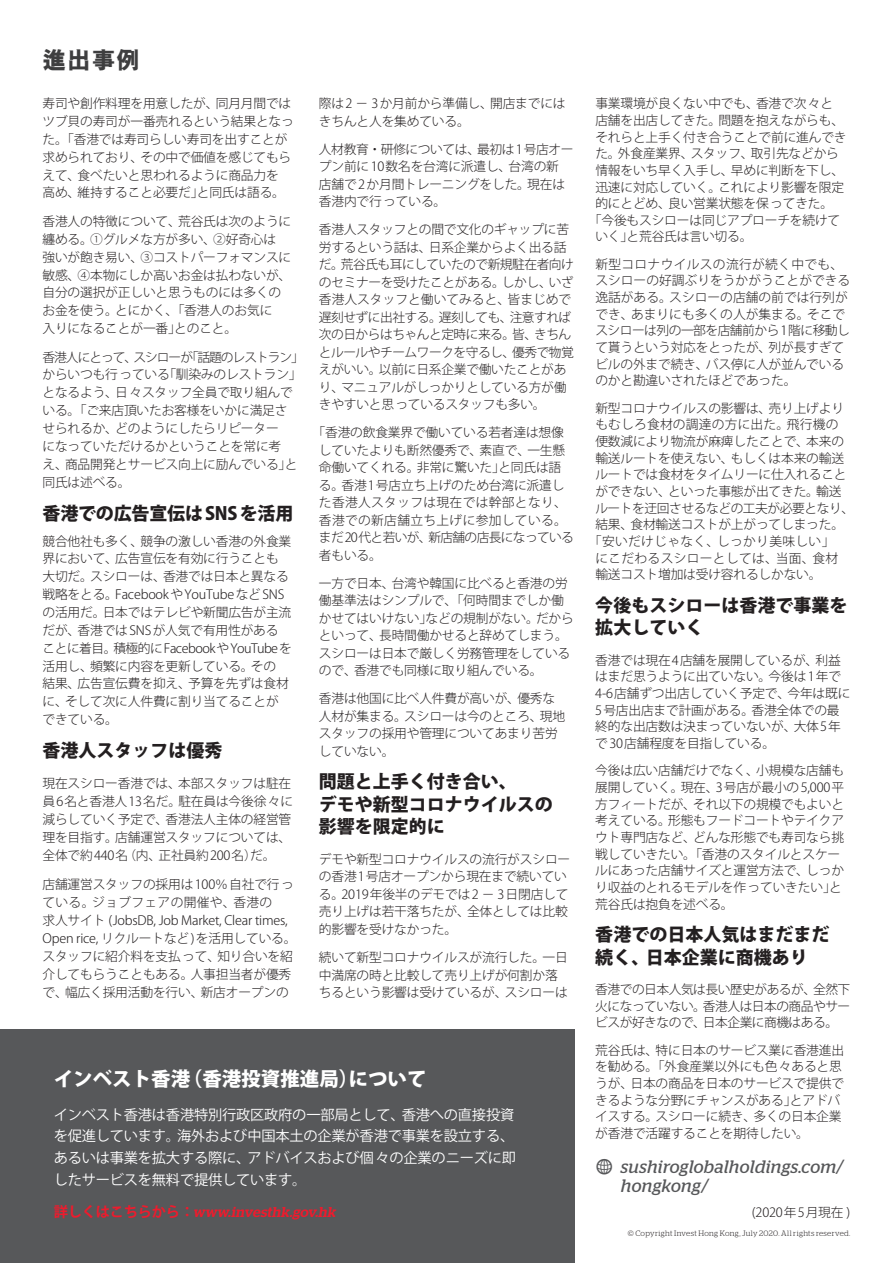
<style>
.page{position:relative;width:893px;height:1263px;background:#fff}
.page>*{position:absolute;margin:0;border:0;box-sizing:border-box;transform-origin:0 0}
.t1{font:800 24px "M Hei HK";color:#3e3e3f}
.t2{font:800 19.5px "Koz Go Pro";color:#fff}
.t3{font:800 18px/22.5px "Koz Go Pro";color:#231f20}
.t4{font:italic 18px/19.5px "Stag";letter-spacing:.02em;color:#57585a}
.t5{font:14.25px/21.8px "Koz Go Pro";letter-spacing:-.015em;color:#fff}
.t6{font:italic 500 14.25px "Stag";color:#ee1b2d}
.t7{font:300 12.75px/17.5px "Koz Go Pro";letter-spacing:-.015em;color:#231f20}
.t8{font:300 12.75px "Koz Go Pro";letter-spacing:.025em;color:#231f20}
.t9{font:300 12.75px "Koz Go Pro";letter-spacing:-.035em;color:#231f20}
.t10{font:300 12.75px "Koz Go Pro";letter-spacing:.015em;color:#231f20}
.t11{font:300 7.8px "Stag";letter-spacing:.045em;color:#231f20}
.s1{font-family:"Koz Go Pro";font-weight:700;font-style:normal}
.s2{font-family:"Modern Pictograms";font-style:normal;font-size:24px}
</style>
<div class="page">
<div style="left:0;top:1029px;width:574px;height:234px;background:#57585a"></div>
<h1 class="t1" style="left:43px;top:44px;width:99px">進出事例</h1>
<p class="t7" style="left:43px;top:95px;width:253px">寿司や創作料理を用意したが、同月月間ではツブ貝の寿司が一番売れるという結果となった。「香港では寿司らしい寿司を出すことが求められており、その中で価値を感じてもらえて、食べたいと思われるように商品力を高め、維持すること必要だ」と同氏は語る。</p>
<p class="t7" style="left:43px;top:212px;width:250px">香港人の特徴について、荒谷氏は次のように纏める。①グルメな方が多い、②好奇心は強いが飽き易い、③コストパーフォマンスに敏感、④本物にしか高いお金は払わないが、自分の選択が正しいと思うものには多くのお金を使う。とにかく、「香港人のお気に<br>入りになることが一番」とのこと。</p>
<p class="t7" style="left:43px;top:348px;width:263px">香港人にとって、スシローが「話題のレストラン」からいつも行っている「馴染みのレストラン」となるよう、日々スタッフ全員で取り組んでいる。「ご来店頂いたお客様をいかに満足さ<br>せられるか、どのようにしたらリピーター<br>になっていただけるかということを常に考<br>え、商品開発とサービス向上に励んでいる」と同氏は述べる。</p>
<h3 class="t3" style="left:43px;top:503px;width:252px">香港での広告宣伝は SNS を活用</h3>
<p class="t7" style="left:43px;top:532px;width:251px">競合他社も多く、競争の激しい香港の外食業界において、広告宣伝を有効に行うことも大切だ。スシローは、香港では日本と異なる戦略をとる。FacebookやYouTubeなどSNSの活用だ。日本ではテレビや新聞広告が主流だが、香港ではSNSが人気で有用性があることに着目。積極的にFacebookやYouTubeを活用し、頻繁に内容を更新している。その結果、広告宣伝費を抑え、予算を先ずは食材に、そして次に人件費に割り当てることができている。</p>
<h3 class="t3" style="left:43px;top:741px;width:182px">香港人スタッフは優秀</h3>
<p class="t7" style="left:43px;top:774px;width:252px;line-height:18px">現在スシロー香港では、本部スタッフは駐在員6名と香港人13名だ。駐在員は今後徐々に減らしていく予定で、香港法人主体の経営管理を目指す。店舗運営スタッフについては、全体で約440名（内、正社員約200名）だ。</p>
<p class="t7" style="left:43px;top:875px;width:256px;line-height:18px">店舗運営スタッフの採用は100％自社で行っている。ジョブフェアの開催や、香港の<br>求人サイト (JobsDB, Job Market, Clear times,<br>Open rice, リクルートなど)を活用している。スタッフに紹介料を支払って、知り合いを紹介してもらうこともある。人事担当者が優秀で、幅広く採用活動を行い、新店オープンの</p>
<p class="t7" style="left:319px;top:95px;width:248px">際は2 － 3か月前から準備し、開店までにはきちんと人を集めている。</p>
<p class="t7" style="left:319px;top:140px;width:256px">人材教育・研修については、最初は1号店オープン前に10数名を台湾に派遣し、台湾の新店舗で2か月間トレーニングをした。現在は香港内で行っている。</p>
<p class="t7" style="left:319px;top:221px;width:256px">香港人スタッフとの間で文化のギャップに苦労するという話は、日系企業からよく出る話だ。荒谷氏も耳にしていたので新規駐在者向けのセミナーを受けたことがある。しかし、いざ香港人スタッフと働いてみると、皆まじめで遅刻せずに出社する。遅刻しても、注意すれば次の日からはちゃんと定時に来る。皆、きちんとルールやチームワークを守るし、優秀で物覚えがいい。以前に日系企業で働いたことがあり、マニュアルがしっかりとしている方が働きやすいと思っているスタッフも多い。</p>
<p class="t7" style="left:319px;top:424px;width:257px;text-indent:-6px">「香港の飲食業界で働いている若者達は想像していたよりも断然優秀で、素直で、一生懸命働いてくれる。非常に驚いた」と同氏は語る。香港1号店立ち上げのため台湾に派遣した香港人スタッフは現在では幹部となり、香港での新店舗立ち上げに参加している。まだ20代と若いが、新店舗の店長になっている者もいる。</p>
<p class="t7" style="left:319px;top:574px;width:256px">一方で日本、台湾や韓国に比べると香港の労働基準法はシンプルで、「何時間までしか働かせてはいけない」などの規制がない。だからといって、長時間働かせると辞めてしまう。スシローは日本で厳しく労務管理をしているので、香港でも同様に取り組んでいる。</p>
<p class="t7" style="left:319px;top:690px;width:248px">香港は他国に比べ人件費が高いが、優秀な人材が集まる。スシローは今のところ、現地スタッフの採用や管理についてあまり苦労していない。</p>
<h3 class="t3" style="left:319px;top:772px;width:235px">問題と上手く付き合い、<br>デモや新型コロナウイルスの影響を限定的に</h3>
<p class="t7" style="left:319px;top:851px;width:253px">デモや新型コロナウイルスの流行がスシローの香港1号店オープンから現在まで続いている。2019年後半のデモでは2 － 3日閉店して売り上げは若干落ちたが、全体としては比較的影響を受けなかった。</p>
<p class="t7" style="left:319px;top:949px;width:250px">続いて新型コロナウイルスが流行した。一日中満席の時と比較して売り上げが何割か落ちるという影響は受けているが、スシローは</p>
<h2 class="t2" style="left:54px;top:1066px;width:374px">インベスト香港（香港投資推進局）について</h2>
<p class="t5" style="left:54px;top:1104px;width:464px">インベスト香港は香港特別行政区政府の一部局として、香港への直接投資を促進しています。海外および中国本土の企業が香港で事業を設立する、あるいは事業を拡大する際に、アドバイスおよび個々の企業のニーズに即したサービスを無料で提供しています。</p>
<p class="t6" style="left:54px;top:1203px;width:286px"><span class="s1">詳しくはこちらから：</span>www.investhk.gov.hk</p>
<p class="t7" style="left:595px;top:95px;width:239px">事業環境が良くない中でも、香港で次々と</p>
<p class="t7" style="left:595px;top:112px;width:250px">店舗を出店してきた。問題を抱えながらも、</p>
<p class="t7" style="left:595px;top:128px;width:253px">それらと上手く付き合うことで前に進んでき</p>
<p class="t7" style="left:595px;top:145px;width:245px">た。外食産業界、スタッフ、取引先などから</p>
<p class="t7" style="left:595px;top:162px;width:250px">情報をいち早く入手し、早めに判断を下し、</p>
<p class="t7" style="left:595px;top:178px;width:250px">迅速に対応していく。これにより影響を限定</p>
<p class="t7" style="left:595px;top:195px;width:239px">的にとどめ、良い営業状態を保ってきた。</p>
<p class="t7" style="left:589px;top:211px;width:253px">「今後もスシローは同じアプローチを続けて</p>
<p class="t7" style="left:595px;top:228px;width:159px">いく」と荒谷氏は言い切る。</p>
<p class="t7" style="left:595px;top:256px;width:256px;line-height:16.6px">新型コロナウイルスの流行が続く中でも、スシローの好調ぶりをうかがうことができる逸話がある。スシローの店舗の前では行列ができ、あまりにも多くの人が集まる。そこでスシローは列の一部を店舗前から1階に移動して貰うという対応をとったが、列が長すぎてビルの外まで続き、バス停に人が並んでいるのかと勘違いされたほどであった。</p>
<p class="t7" style="left:595px;top:399px;width:250px">新型コロナウイルスの影響は、売り上げより</p>
<p class="t10" style="left:595px;top:416px;width:245px">もむしろ食材の調達の方に出た。飛行機の</p>
<p class="t7" style="left:595px;top:433px;width:250px">便数減により物流が麻痺したことで、本来の</p>
<p class="t7" style="left:595px;top:449px;width:250px">輸送ルートを使えない、もしくは本来の輸送</p>
<p class="t7" style="left:595px;top:466px;width:253px">ルートでは食材をタイムリーに仕入れること</p>
<p class="t7" style="left:595px;top:482px;width:248px">ができない、といった事態が出てきた。輸送</p>
<p class="t9" style="left:595px;top:499px;width:260px">ルートを迂回させるなどの工夫が必要となり、</p>
<p class="t7" style="left:595px;top:516px;width:250px">結果、食材輸送コストが上がってしまった。</p>
<p class="t8" style="left:589px;top:533px;width:247px">「安いだけじゃなく、しっかり美味しい」</p>
<p class="t8" style="left:595px;top:549px;width:244px">にこだわるスシローとしては、当面、食材</p>
<p class="t7" style="left:595px;top:566px;width:228px">輸送コスト増加は受け容れるしかない。</p>
<h3 class="t3" style="left:595px;top:595px;width:253px">今後もスシローは香港で事業を拡大していく</h3>
<p class="t7" style="left:595px;top:652px;width:257px;line-height:16.6px">香港では現在4店舗を展開しているが、利益はまだ思うように出ていない。今後は1年で<br>4-6店舗ずつ出店していく予定で、今年は既に<br>5号店出店まで計画がある。香港全体での最終的な出店数は決まっていないが、大体5年で30店舗程度を目指している。</p>
<p class="t7" style="left:595px;top:762px;width:250px;line-height:16.6px">今後は広い店舗だけでなく、小規模な店舗も展開していく。現在、3号店が最小の5,000平方フィートだが、それ以下の規模でもよいと考えている。形態もフードコートやテイクアウト専門店など、どんな形態でも寿司なら挑戦していきたい。「香港のスタイルとスケールにあった店舗サイズと運営方法で、しっかり収益のとれるモデルを作っていきたい」と荒谷氏は抱負を述べる。</p>
<h3 class="t3" style="left:595px;top:924px;width:235px">香港での日本人気はまだまだ続く、日本企業に商機あり</h3>
<p class="t7" style="left:595px;top:981px;width:256px;line-height:16.6px;text-align:justify">香港での日本人気は長い歴史があるが、全然下火になっていない。香港人は日本の商品やサービスが好きなので、日本企業に商機はある。</p>
<p class="t7" style="left:595px;top:1042px;width:250px;line-height:16.6px">荒谷氏は、特に日本のサービス業に香港進出を勧める。「外食産業以外にも色々あると思うが、日本の商品を日本のサービスで提供できるような分野にチャンスがある」とアドバイスする。スシローに続き、多くの日本企業が香港で活躍することを期待したい。</p>
<h3 class="t4" style="left:621px;top:1157px;width:223px;text-indent:-26px"><span class="s2">w</span> sushiroglobalholdings.com/ hongkong/</h3>
<p class="t7" style="left:752px;top:1204px;width:100px">(2020年5月現在 )</p>
<p class="t11" style="left:628px;top:1228px;width:224px">© Copyright Invest Hong Kong, July 2020. All rights reserved.</p>
</div>
